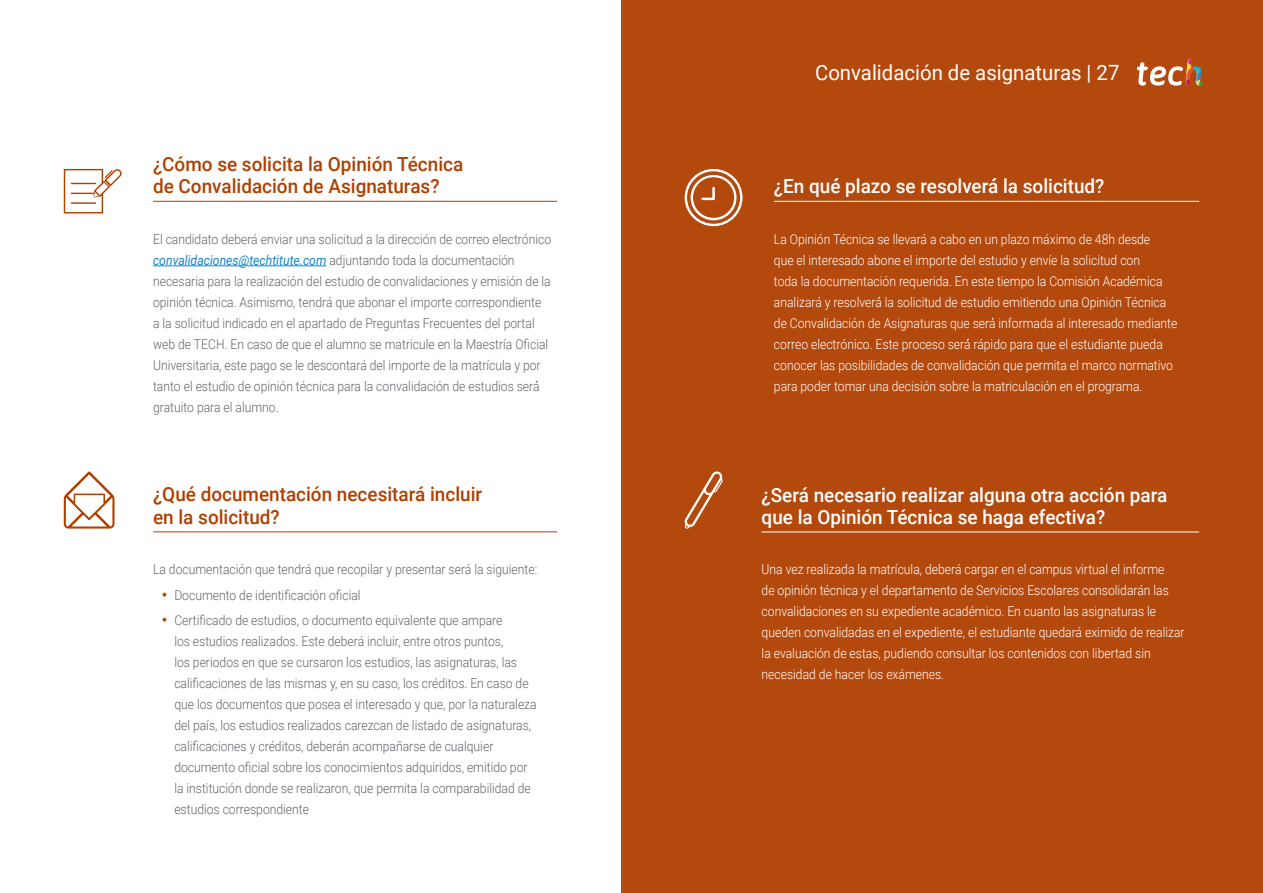
<style>
.page{position:relative;width:1263px;height:893px;background:#fff}
.page>*{position:absolute;margin:0;border:0;box-sizing:border-box;transform-origin:0 0}
.t1{font:21px "Roboto";color:#fff}
.t2{font:500 19.5px/22.5px "Roboto";color:#fff}
.t3{font:500 19.5px/22.5px "Roboto";color:#af4000}
.t4{font:300 13.5px/21px "Roboto";color:#61646a;scale:.9 1}
.t5{font:300 13.5px/21px "Roboto";color:#fff;scale:.9 1}
.s1{font-weight:400;font-style:italic;color:#1683c6}
</style>
<div class="page">
<hr style="left:0;top:0;width:1px;height:893px;background:#af4000">
<div style="left:621px;top:0;width:642px;height:893px;background:#b3490d"></div>
<svg style="left:1137px;top:59px;width:65px;height:27px"></svg>
<hr style="left:153px;top:265px;width:173px;height:1px;background:#1683c6">
<hr style="left:153px;top:201px;width:404px;height:1px;background:#af4000">
<hr style="left:153px;top:531px;width:404px;height:1px;background:#af4000">
<svg style="left:64px;top:471px;width:51px;height:58px"></svg>
<svg style="left:64px;top:169px;width:58px;height:44px"></svg>
<hr style="left:762px;top:532px;width:437px;height:1px;background:#fff">
<svg style="left:684px;top:471px;width:39px;height:58px"></svg>
<hr style="left:774px;top:201px;width:425px;height:1px;background:#fff">
<svg style="left:685px;top:169px;width:57px;height:57px"></svg>
<h2 class="t3" style="left:153px;top:152px;width:312px">¿Cómo se solicita la Opinión Técnica de Convalidación de Asignaturas?</h2>
<p class="t4" style="left:153px;top:228px;width:444px">El candidato deberá enviar una solicitud a la dirección de correo electrónico <span class="s1">convalidaciones@techtitute.com</span> adjuntando toda la documentació n necesaria para la realización del estudio de convalidaciones y emisión de la opinión técnica. Asimismo, tendrá que abonar el importe correspondiente a la solicitud indicado en el apartado de Preguntas Frecuentes del portal web de TECH. En caso de que el alumno se matricule en la Maestría Oficial Universitaria, este pago se le descontará del importe de la matrícula y por tanto el estudio de opinión técnica para la convalidación de estudios será́ gratuito para el alumno.</p>
<h2 class="t3" style="left:153px;top:482px;width:331px">¿Qué documentación necesitará incluir en la solicitud?</h2>
<p class="t4" style="left:174px;top:556px;width:405px;line-height:25.2px;text-indent:-21px">La documentación que tendrá que recopilar y presentar será la siguiente:<br>Documento de identificación oficial<br>Certificado de estudios, o documento equivalente que ampare</p>
<p class="t4" style="left:174px;top:630px;width:404px">los estudios realizados. Este deberá incluir, entre otros puntos,<br>los periodos en que se cursaron los estudios, las asignaturas, las calificaciones de las mismas y, en su caso, los créditos. En caso de que los documentos que posea el interesado y que, por la naturaleza del país, los estudios realizados carezcan de listado de asignaturas, calificaciones y créditos, deberán acompañarse de cualquier documento oficial sobre los conocimientos adquiridos, emitido por la institución donde se realizaron, que permita la comparabilidad de estudios correspondiente</p>
<h1 class="t1" style="left:815px;top:57px;width:306px">Convalidación de asignaturas | 27</h1>
<h2 class="t2" style="left:774px;top:174px;width:332px">¿En qué́plazo se resolverá́la solicitud?</h2>
<p class="t5" style="left:774px;top:228px;width:450px">La Opinión Técnica se llevará a cabo en un plazo máximo de 48h desde<br>que el interesado abone el importe del estudio y envíe la solicitud con<br>toda la documentación requerida. En este tiempo la Comisión Académica analizará y resolverá́la solicitud de estudio emitiendo una Opinión Técnica de Convalidación de Asignaturas que será́informada al interesado mediante correo electrónico. Este proceso será́rápido para que el estudiante pueda conocer las posibilidades de convalidación que permita el marco normativo para poder tomar una decisión sobre la matriculación en el programa.</p>
<h2 class="t2" style="left:762px;top:483px;width:407px">¿Será necesario realizar alguna otra acción para que la Opinión Técnica se haga efectiva?</h2>
<p class="t5" style="left:762px;top:559px;width:472px">Una vez realizada la matrícula, deberá cargar en el campus virtual el informe<br>de opinión técnica y el departamento de Servicios Escolares consolidarán las convalidaciones en su expediente académico. En cuanto las asignaturas le queden convalidadas en el expediente, el estudiante quedará eximido de realizar la evaluación de estas, pudiendo consultar los contenidos con libertad sin necesidad de hacer los exámenes.</p>
</div>
